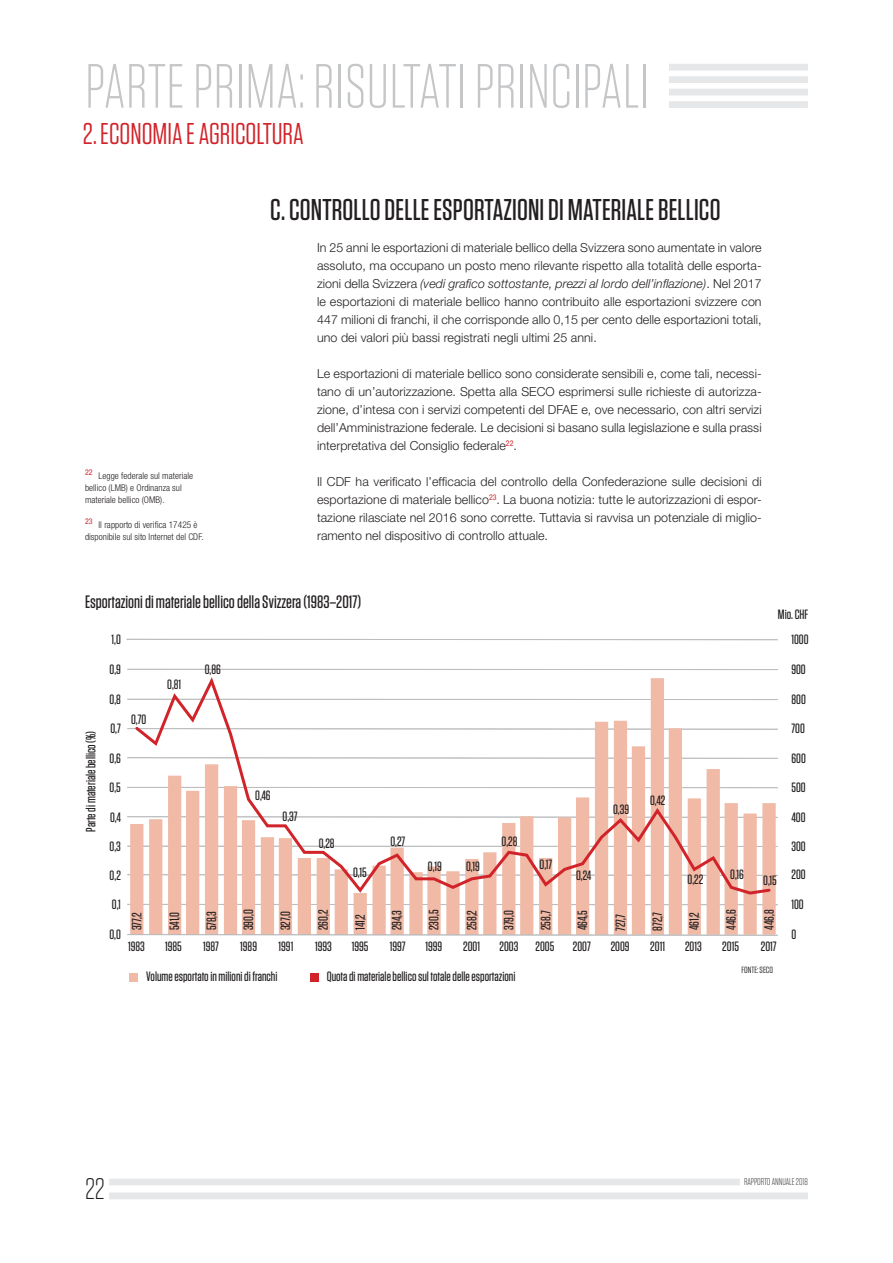
<style>
.page{position:relative;width:893px;height:1263px;background:#fff}
.page>*{position:absolute;margin:0;border:0;box-sizing:border-box;transform-origin:0 0}
.t1{font:300 62.25px "Tungsten";letter-spacing:.005em;color:#c5c6c8}
.t2{font:500 30px "Tungsten";letter-spacing:.005em;color:#231f20}
.t3{font:30px "Tungsten";color:#d1232a}
.t4{font:300 29.7px "Tungsten";color:#231f20}
.t5{font:500 18px "Tungsten";color:#231f20}
.t6{font:500 13.5px/29.2px "Tungsten";color:#231f20;text-align:justify}
.t7{font:300 12.45px/18px "Helvetica Neue LT";letter-spacing:.005em;color:#231f20;text-align:justify}
.t8{font:300 9.75px "Tungsten";color:#231f20}
.t9{font:300 condensed 9.3px/12px "Helvetica Neue LT";letter-spacing:.005em;color:#231f20}
.t10{font:9px "Tungsten";color:#231f20;scale:1.09 1}
.t11{font:condensed 7.8px "Helvetica Neue LT";color:#d1232a}
.s1{font-style:italic}
</style>
<div class="page">
<svg style="left:126px;top:639px;width:652px;height:1px"></svg>
<svg style="left:127px;top:669px;width:651px;height:1px"></svg>
<div style="left:311px;top:973px;width:8px;height:8px;background:#d1232a"></div>
<div style="left:130px;top:973px;width:8px;height:8px;background:#f0baa6"></div>
<svg style="left:130px;top:698px;width:646px;height:236px;fill:#f0baa6"></svg>
<svg style="left:133px;top:677px;width:639px;height:219px"></svg>
<svg style="left:127px;top:934px;width:651px;height:2px"></svg>
<div style="left:85px;top:1179px;width:723px;height:6px;background:#e6e7e9"></div>
<div style="left:85px;top:1192px;width:723px;height:7px;background:#e6e7e9"></div>
<div style="left:81px;top:1172px;width:28px;height:31px;background:#fff"></div>
<div style="left:740px;top:1176px;width:72px;height:13px;background:#fff"></div>
<div style="left:224px;top:64px;width:584px;height:7px;background:#e6e7e9"></div>
<div style="left:224px;top:76px;width:584px;height:7px;background:#e6e7e9"></div>
<div style="left:224px;top:89px;width:584px;height:6px;background:#e6e7e9"></div>
<div style="left:224px;top:101px;width:584px;height:7px;background:#e6e7e9"></div>
<div style="left:85px;top:58px;width:584px;height:68px;background:#fff"></div>
<h1 class="t1" style="left:85px;top:54px;width:565px">PARTE PRIMA: RISULTATI PRINCIPALI</h1>
<h2 class="t3" style="left:83px;top:118px;width:222px">2. ECONOMIA E AGRICOLTURA</h2>
<p class="t11" style="left:85px;top:467px;width:9px">22</p>
<p class="t9" style="left:85px;top:470px;width:110px;text-indent:14px">Legge federale sul materiale bellico (LMB) e Ordinanza sul materiale bellico (OMB).</p>
<p class="t11" style="left:85px;top:516px;width:9px">23</p>
<p class="t9" style="left:85px;top:519px;width:120px;text-indent:14px">Il rapporto di verifica 17425 è disponibile sul sito Internet del CDF.</p>
<h2 class="t2" style="left:270px;top:194px;width:452px">C. CONTROLLO DELLE ESPORTAZIONI DI MATERIALE BELLICO</h2>
<p class="t7" style="left:317px;top:238px;width:446px">In 25 anni le esportazioni di materiale bellico della Svizzera sono aumentate in valore assoluto, ma occupano un posto meno rilevante rispetto alla totalità delle esporta&shy;zioni della Svizzera <span class="s1">(vedi grafico sottostante, prezzi al lordo dell’inflazione)</span>. Nel 2017 le esportazioni di materiale bellico hanno contribuito alle esportazioni svizzere con 447 milioni di franchi, il che corrisponde allo 0,15 per cento delle esportazioni totali, uno dei valori più bassi registrati negli ultimi 25 anni.</p>
<p class="t7" style="left:317px;top:364px;width:446px">Le esportazioni di materiale bellico sono considerate sensibili e, come tali, necessi&shy;tano di un’autorizzazione. Spetta alla SECO esprimersi sulle richieste di autorizza&shy;zione, d’intesa con i servizi competenti del DFAE e, ove necessario, con altri servizi dell’Amministrazione federale. Le decisioni si basano sulla legislazione e sulla prassi interpretativa del Consiglio federale<sup>22</sup>.</p>
<p class="t7" style="left:317px;top:472px;width:446px">Il CDF ha verificato l’efficacia del controllo della Confederazione sulle decisioni di esportazione di materiale bellico<sup>23</sup>. La buona notizia: tutte le autorizzazioni di espor&shy;tazione rilasciate nel 2016 sono corrette. Tuttavia si ravvisa un potenziale di miglio&shy;ramento nel dispositivo di controllo attuale.</p>
<h3 class="t5" style="left:85px;top:592px;width:278px">Esportazioni di materiale bellico della Svizzera (1983–2017)</h3>
<p class="t6" style="left:778px;top:600px;width:32px">Mio. CHF</p>
<p class="t6" style="left:76px;top:832px;width:102px;rotate:-90deg">Parte di materiale bellico (%)</p>
<p class="t6" style="left:112px;top:625px;width:11px">1,0</p>
<p class="t6" style="left:110px;top:655px;width:13px">0,9</p>
<p class="t6" style="left:109px;top:685px;width:13px">0,8<br>0,7<br>0,6<br>0,5</p>
<p class="t6" style="left:110px;top:803px;width:13px">0,4<br>0,3<br>0,2<br>0,1</p>
<p class="t6" style="left:109px;top:920px;width:13px">0,0</p>
<p class="t6" style="left:205px;top:655px;width:18px">0,86</p>
<p class="t6" style="left:167px;top:670px;width:16px">0,81</p>
<p class="t6" style="left:131px;top:705px;width:17px">0,70</p>
<p class="t6" style="left:255px;top:781px;width:17px">0,46</p>
<p class="t6" style="left:650px;top:786px;width:17px">0,42</p>
<p class="t6" style="left:613px;top:794px;width:18px">0,39</p>
<p class="t6" style="left:283px;top:802px;width:17px">0,37</p>
<p class="t6" style="left:390px;top:827px;width:16px">0,27</p>
<p class="t6" style="left:501px;top:827px;width:17px">0,28</p>
<p class="t6" style="left:319px;top:828px;width:17px">0,28</p>
<p class="t6" style="left:539px;top:850px;width:14px">0,17</p>
<p class="t6" style="left:428px;top:852px;width:15px">0,19</p>
<p class="t6" style="left:466px;top:852px;width:15px">0,19</p>
<p class="t6" style="left:353px;top:858px;width:15px">0,15</p>
<p class="t6" style="left:687px;top:865px;width:17px">0,22</p>
<p class="t6" style="left:730px;top:860px;width:15px">0,16</p>
<p class="t6" style="left:576px;top:860px;width:17px">0,24</p>
<p class="t6" style="left:763px;top:866px;width:15px">0,15</p>
<p class="t6" style="left:122px;top:930px;width:19px;rotate:-90deg">377,2</p>
<p class="t6" style="left:160px;top:930px;width:20px;rotate:-90deg">541,0</p>
<p class="t6" style="left:197px;top:930px;width:21px;rotate:-90deg">578,3</p>
<p class="t6" style="left:234px;top:930px;width:22px;rotate:-90deg">390,0</p>
<p class="t6" style="left:271px;top:930px;width:20px;rotate:-90deg">327,0</p>
<p class="t6" style="left:309px;top:930px;width:22px;rotate:-90deg">260,2</p>
<p class="t6" style="left:346px;top:930px;width:18px;rotate:-90deg">141,2</p>
<p class="t6" style="left:382px;top:930px;width:22px;rotate:-90deg">294,3</p>
<p class="t6" style="left:419px;top:930px;width:22px;rotate:-90deg">230,5</p>
<p class="t6" style="left:457px;top:930px;width:22px;rotate:-90deg">258,2</p>
<p class="t6" style="left:494px;top:930px;width:21px;rotate:-90deg">379,0</p>
<p class="t6" style="left:531px;top:930px;width:21px;rotate:-90deg">258,7</p>
<p class="t6" style="left:568px;top:930px;width:22px;rotate:-90deg">464,5</p>
<p class="t6" style="left:606px;top:931px;width:18px;rotate:-90deg">727,7</p>
<p class="t6" style="left:643px;top:930px;width:20px;rotate:-90deg">872,7</p>
<p class="t6" style="left:680px;top:930px;width:20px;rotate:-90deg">461,2</p>
<p class="t6" style="left:717px;top:930px;width:22px;rotate:-90deg">446,6</p>
<p class="t6" style="left:755px;top:930px;width:22px;rotate:-90deg">446,8</p>
<p class="t6" style="left:128px;top:932px;width:18px">1983</p>
<p class="t6" style="left:165px;top:932px;width:18px">1985</p>
<p class="t6" style="left:203px;top:932px;width:17px">1987</p>
<p class="t6" style="left:240px;top:932px;width:18px">1989</p>
<p class="t6" style="left:279px;top:932px;width:16px">1991</p>
<p class="t6" style="left:315px;top:932px;width:18px">1993</p>
<p class="t6" style="left:352px;top:932px;width:18px">1995</p>
<p class="t6" style="left:390px;top:932px;width:17px">1997</p>
<p class="t6" style="left:425px;top:932px;width:18px">1999</p>
<p class="t6" style="left:463px;top:932px;width:18px">2001</p>
<p class="t6" style="left:500px;top:932px;width:20px">2003</p>
<p class="t6" style="left:535px;top:932px;width:20px">2005</p>
<p class="t6" style="left:573px;top:932px;width:19px">2007</p>
<p class="t6" style="left:611px;top:932px;width:20px">2009</p>
<p class="t6" style="left:650px;top:932px;width:16px">2011</p>
<p class="t6" style="left:685px;top:932px;width:18px">2013</p>
<p class="t6" style="left:722px;top:932px;width:18px">2015</p>
<p class="t6" style="left:761px;top:932px;width:17px">2017</p>
<p class="t6" style="left:146px;top:962px;width:133px">Volume esportato in milioni di franchi</p>
<p class="t6" style="left:327px;top:962px;width:190px">Quota di materiale bellico sul totale delle esportazioni</p>
<p class="t10" style="left:741px;top:965px;width:30px">FONTE: SECO</p>
<p class="t6" style="left:791px;top:625px;width:19px">1000</p>
<p class="t6" style="left:791px;top:655px;width:16px">900</p>
<p class="t6" style="left:791px;top:684px;width:16px">800<br>700<br>600<br>500</p>
<p class="t6" style="left:791px;top:802px;width:16px">400<br>300<br>200<br>100</p>
<p class="t6" style="left:791px;top:920px;width:6px">0</p>
<h3 class="t4" style="left:85px;top:1174px;width:21px">22</h3>
<p class="t8" style="left:744px;top:1177px;width:65px">RAPPORTO ANNUALE 2018</p>
</div>
